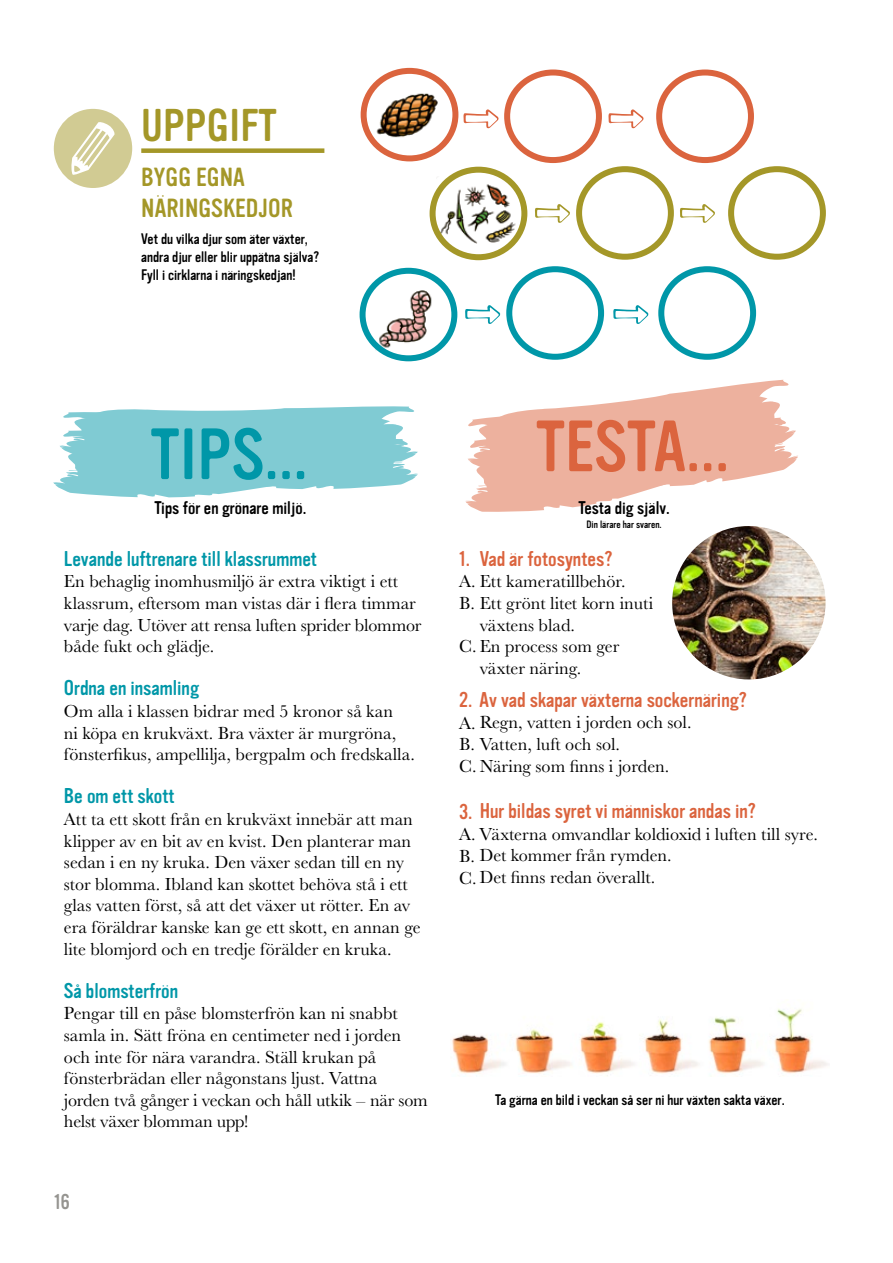
<style>
.page{position:relative;width:893px;height:1263px;background:#fff}
.page>*{position:absolute;margin:0;border:0;box-sizing:border-box;transform-origin:0 0}
.t1{font:71.1px "Vinyl OT";color:#db643e}
.t2{font:71.1px "Vinyl OT";color:#0097a8}
.t3{font:45px "Vinyl OT";color:#a49728}
.t4{font:25.8px/30.9px "Vinyl OT";color:#a49728}
.t5{font:21px "Vinyl OT";color:#db643e}
.t6{font:21px "Vinyl OT";color:#0097a8}
.t7{font:21px "Vinyl OT";color:#959490}
.t8{font:18px/21.6px "Baskerville URW";color:#000}
.t9{font:18px "Vinyl OT";color:#000}
.t10{font:15px/18px "Vinyl OT";color:#000}
.t11{font:10.5px "Vinyl OT";color:#000}
</style>
<div class="page">
<img style="left:452px;top:1008px;width:376px;height:68px">
<img style="left:375px;top:284px;width:67px;height:67px">
<img style="left:436px;top:177px;width:85px;height:72px">
<img style="left:368px;top:85px;width:85px;height:59px">
<div style="left:361px;top:68px;width:97px;height:93px;border:6px solid #db643e;border-radius:50%"></div>
<div style="left:504px;top:69px;width:98px;height:94px;border:6px solid #db643e;border-radius:50%"></div>
<div style="left:656px;top:69px;width:98px;height:94px;border:6px solid #db643e;border-radius:50%"></div>
<div style="left:430px;top:167px;width:97px;height:93px;border:6px solid #a49728;border-radius:50%"></div>
<div style="left:576px;top:166px;width:98px;height:94px;border:6px solid #a49728;border-radius:50%"></div>
<div style="left:728px;top:166px;width:98px;height:94px;border:6px solid #a49728;border-radius:50%"></div>
<div style="left:360px;top:268px;width:97px;height:93px;border:6px solid #0097a8;border-radius:50%"></div>
<div style="left:506px;top:266px;width:98px;height:94px;border:6px solid #0097a8;border-radius:50%"></div>
<div style="left:658px;top:266px;width:98px;height:94px;border:6px solid #0097a8;border-radius:50%"></div>
<svg style="left:463px;top:109px;width:36px;height:19px"></svg>
<svg style="left:608px;top:109px;width:36px;height:19px"></svg>
<svg style="left:535px;top:204px;width:35px;height:19px"></svg>
<svg style="left:680px;top:204px;width:35px;height:19px"></svg>
<svg style="left:465px;top:305px;width:36px;height:19px"></svg>
<svg style="left:613px;top:305px;width:36px;height:19px"></svg>
<svg style="left:465px;top:380px;width:333px;height:132px"></svg>
<svg style="left:53px;top:406px;width:365px;height:91px"></svg>
<div style="left:54px;top:109px;width:78px;height:79px;background:#d1cb93;border-radius:50%"></div>
<svg style="left:71px;top:122px;width:44px;height:53px"></svg>
<div style="left:141px;top:148px;width:183px;height:5px;background:#a49728"></div>
<img style="left:672px;top:526px;width:153px;height:153px;border-radius:77px">
<h2 class="t3" style="left:141px;top:100px;width:137px">UPPGIFT</h2>
<h3 class="t4" style="left:141px;top:162px;width:153px">BYGG EGNA<br>NÄRINGSKEDJOR</h3>
<p class="t10" style="left:141px;top:230px;width:179px">Vet du vilka djur som äter växter, andra djur eller blir uppätna själva?<br>Fyll i cirklarna i näringskedjan!</p>
<h1 class="t2" style="left:151px;top:415px;width:159px">TIPS...</h1>
<p class="t9" style="left:154px;top:498px;width:153px">Tips för en grönare miljö.</p>
<p class="t6" style="left:64px;top:547px;width:255px">Levande luftrenare till klassrummet</p>
<p class="t8" style="left:64px;top:570px;width:359px">En behaglig inomhusmiljö är extra viktigt i ett klassrum, eftersom man vistas där i flera timmar varje dag. Utöver att rensa luften sprider blommor både fukt och glädje.</p>
<p class="t6" style="left:64px;top:677px;width:137px">Ordna en insamling</p>
<p class="t8" style="left:64px;top:700px;width:352px">Om alla i klassen bidrar med 5 kronor så kan<br>ni köpa en krukväxt. Bra växter är murgröna, fönsterfikus, ampellilja, bergpalm och fredskalla.</p>
<p class="t6" style="left:64px;top:785px;width:112px">Be om ett skott</p>
<p class="t8" style="left:64px;top:808px;width:358px">Att ta ett skott från en krukväxt innebär att man klipper av en bit av en kvist. Den planterar man sedan i en ny kruka. Den växer sedan till en ny stor blomma. Ibland kan skottet behöva stå i ett glas vatten först, så att det växer ut rötter. En av era föräldrar kanske kan ge ett skott, en annan ge lite blomjord och en tredje förälder en kruka.</p>
<p class="t6" style="left:64px;top:979px;width:116px">Så blomsterfrön</p>
<p class="t8" style="left:64px;top:1002px;width:365px">Pengar till en påse blomsterfrön kan ni snabbt samla in. Sätt fröna en centimeter ned i jorden och inte för nära varandra. Ställ krukan på fönsterbrädan eller någonstans ljust. Vattna<br>jorden två gånger i veckan och håll utkik – när som helst växer blomman upp!</p>
<p class="t7" style="left:54px;top:1190px;width:17px">16</p>
<h1 class="t1" style="left:536px;top:408px;width:195px">TESTA...</h1>
<p class="t9" style="left:578px;top:498px;width:93px">Testa dig själv.</p>
<p class="t11" style="left:586px;top:519px;width:77px">Din lärare har svaren.</p>
<p class="t5" style="left:480px;top:547px;width:134px">Vad är fotosyntes?</p>
<p class="t5" style="left:459px;top:547px;width:13px">1.</p>
<p class="t8" style="left:459px;top:570px;width:196px">A. Ett kameratillbehör.<br>B. Ett grönt litet korn inuti</p>
<p class="t8" style="left:459px;top:635px;width:162px">C. En process som ger</p>
<p class="t5" style="left:459px;top:688px;width:289px">2. Av vad skapar växterna sockernäring?</p>
<p class="t8" style="left:459px;top:711px;width:234px">A. Regn, vatten i jorden och sol.<br>B. Vatten, luft och sol.<br>C. Näring som finns i jorden.</p>
<p class="t5" style="left:459px;top:799px;width:298px">3. Hur bildas syret vi människor andas in?</p>
<p class="t8" style="left:459px;top:822px;width:360px">A. Växterna omvandlar koldioxid i luften till syre.<br>B. Det kommer från rymden.<br>C. Det finns redan överallt.</p>
<p class="t8" style="left:480px;top:613px;width:97px">växtens blad.</p>
<p class="t8" style="left:480px;top:656px;width:103px">växter näring.</p>
<p class="t10" style="left:495px;top:1091px;width:291px">Ta gärna en bild i veckan så ser ni hur växten sakta växer.</p>
</div>
